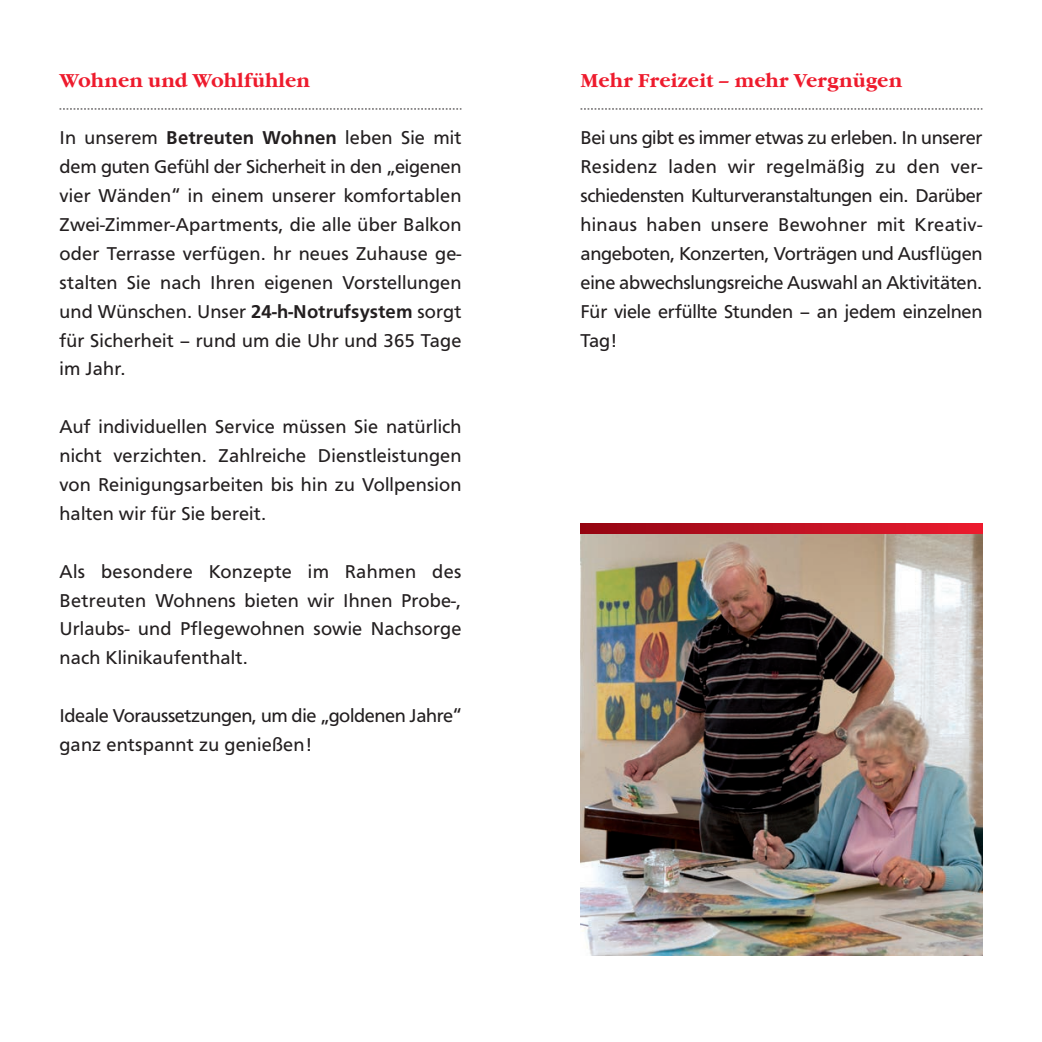
<style>
.page{position:relative;width:1042px;height:1042px;background:#fff}
.page>*{position:absolute;margin:0;border:0;box-sizing:border-box;transform-origin:0 0}
.t1{font:19.25px/28.9px "F015 T";letter-spacing:.01em;color:#231f20;text-align:justify}
.t2{font:19.25px/28.9px "F015 T";letter-spacing:-.02em;color:#231f20}
.t3{font:700 19.25px "Garamond Itc T";color:#ee1b2d}
.s1{font-weight:500}
</style>
<div class="page">
<img style="left:580px;top:534px;width:402px;height:421px">
<svg style="left:60px;top:109px;width:401px;height:1px"></svg>
<svg style="left:580px;top:109px;width:402px;height:1px"></svg>
<svg style="left:580px;top:524px;width:402px;height:10px;background:#be1020"></svg>
<p class="t3" style="left:60px;top:69px;width:252px">Wohnen und Wohlfühlen</p>
<p class="t1" style="left:60px;top:124px;width:403px">In unserem <span class="s1">Betreuten Wohnen</span> leben Sie mit dem guten Gefühl der Sicherheit in den „eigenen vier Wänden“ in einem unserer komfortablen Zwei-Zimmer-Apartments, die alle über Balkon oder Terrasse verfügen. hr neues Zuhause ge&shy;stalten Sie nach Ihren eigenen Vorstellungen und Wünschen. Unser <span class="s1">24-h-Notrufsystem</span> sorgt für Sicherheit – rund um die Uhr und 365 Tage im Jahr.</p>
<p class="t1" style="left:60px;top:412px;width:403px">Auf individuellen Service müssen Sie natürlich nicht verzichten. Zahlreiche Dienstleistungen von Reinigungsarbeiten bis hin zu Vollpension halten wir für Sie bereit.</p>
<p class="t1" style="left:60px;top:557px;width:403px">Als besondere Konzepte im Rahmen des Betreuten Wohnens bieten wir Ihnen Probe-, Urlaubs- und Pflegewohnen sowie Nachsorge nach Klinikaufenthalt.</p>
<p class="t2" style="left:60px;top:701px;width:403px">Ideale Voraussetzungen, um die „goldenen Jahre“ ganz entspannt zu genießen!</p>
<p class="t3" style="left:580px;top:69px;width:323px">Mehr Freizeit – mehr Vergnügen</p>
<p class="t1" style="left:580px;top:124px;width:403px">Bei uns gibt es immer etwas zu erleben. In unserer Residenz laden wir regelmäßig zu den ver&shy;schiedensten Kulturveranstaltungen ein. Darüber hinaus haben unsere Bewohner mit Kreativ&shy;angeboten, Konzerten, Vorträgen und Ausflügen eine abwechslungsreiche Auswahl an Aktivitäten.<br>Für viele erfüllte Stunden – an jedem einzelnen Tag!</p>
</div>
